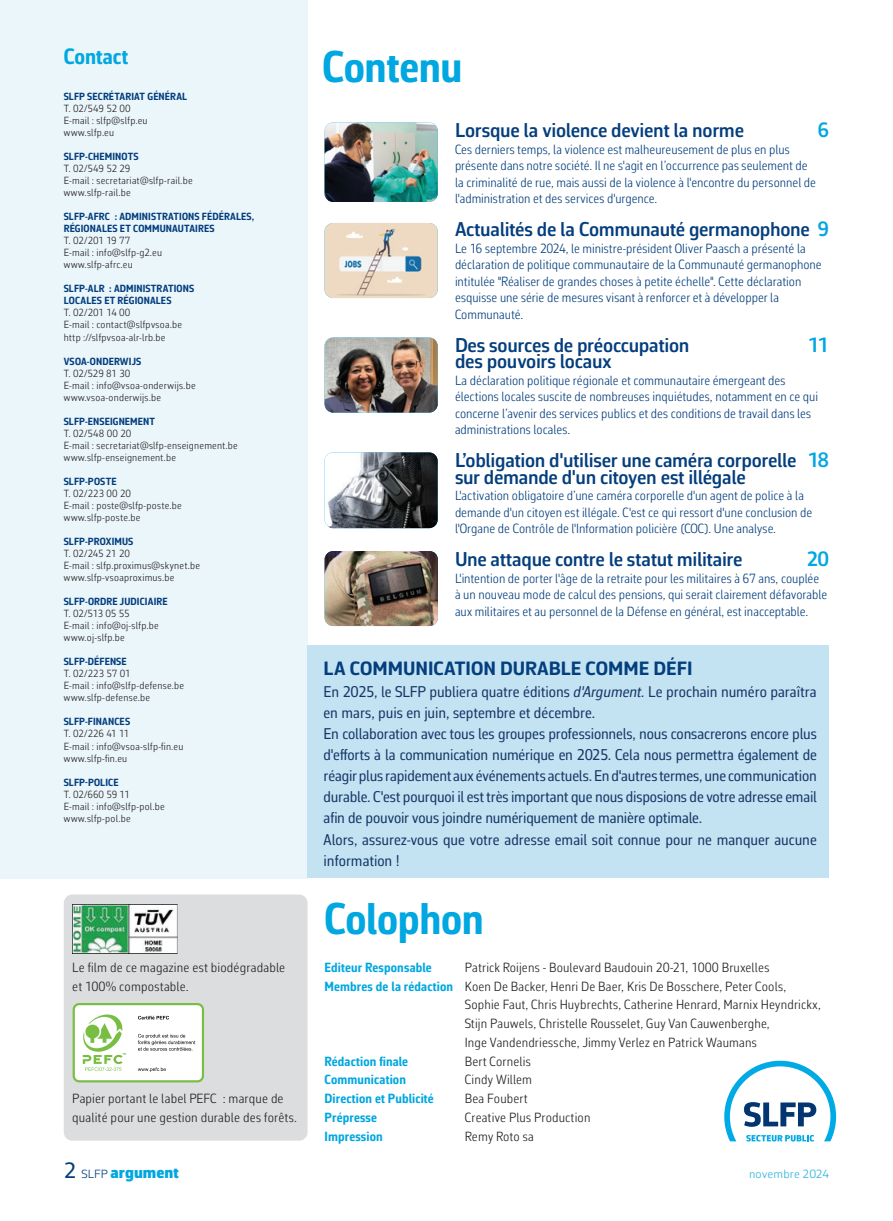
<style>
.page{position:relative;width:893px;height:1221px;background:#fff}
.page>*{position:absolute;margin:0;border:0;box-sizing:border-box;transform-origin:0 0}
.t1{font:700 45px "Corbeau Con Pro";letter-spacing:-.005em;color:#00a7e0}
.t2{font:700 22.5px "Corbeau Con Pro";color:#00a7e0}
.t3{font:600 21px "Corbeau Pro";color:#00a7e0}
.t4{font:600 20.25px/16.5px "Corbeau Pro";letter-spacing:-.015em;color:#043e7d}
.t5{font:700 19.5px "Corbeau Pro";color:#043e7d}
.t6{font:900 16.5px "Corbeau Pro";letter-spacing:.005em;color:#00a7e0}
.t7{font:15.75px/21.1px "Corbeau Con Pro";letter-spacing:-.005em;color:#163668}
.t8{font:300 13.5px/16.5px "Corbeau Con Pro";letter-spacing:.005em;color:#043e7d}
.t9{font:300 13.5px/18.8px "Corbeau Con Pro";letter-spacing:.01em;color:#231f20}
.t10{font:700 13.5px "Corbeau Con Pro";letter-spacing:.01em;color:#00a7e0}
.t11{font:300 12px "Corbeau Pro";letter-spacing:.015em;color:#28b3de}
.t12{font:300 10.5px/12px "Corbeau Con Pro";letter-spacing:.025em;color:#231f20}
.t13{font:700 10.5px/12px "Corbeau Con Pro";letter-spacing:.01em;color:#043e7d}
.s1{font-size:21px;color:#00a7e0}
.s2{font-style:italic}
.s3{font-weight:700;color:#00a7e0}
.s4{font-weight:400;font-size:22.5px;color:#043e7d}
.s5{font-weight:300;font-size:12px;color:#043e7d}
</style>
<div class="page">
<div style="left:0;top:0;width:308px;height:878px;background:#ebf6fb"></div>
<svg style="left:724px;top:1060px;width:112px;height:81px"></svg>
<div style="left:308px;top:645px;width:521px;height:233px;background:#c4e3f2"></div>
<div style="left:64px;top:894px;width:244px;height:246px;background:#dcdddf;border-radius:9px"></div>
<div style="left:74px;top:1004px;width:129px;height:77px;background:#fff;border-radius:5px"></div>
<div style="left:73px;top:1002px;width:131px;height:80px;border:2px solid #77be42;border-radius:5px"></div>
<svg style="left:138px;top:1015px;width:31px;height:4px"></svg>
<svg style="left:138px;top:1067px;width:28px;height:4px"></svg>
<svg style="left:138px;top:1034px;width:57px;height:16px"></svg>
<svg style="left:82px;top:1014px;width:44px;height:56px"></svg>
<img style="left:72px;top:904px;width:105px;height:49px">
<img style="left:325px;top:551px;width:113px;height:75px">
<img style="left:325px;top:223px;width:113px;height:75px">
<img style="left:325px;top:337px;width:113px;height:75px">
<img style="left:325px;top:122px;width:113px;height:80px">
<img style="left:325px;top:452px;width:113px;height:76px">
<h2 class="t2" style="left:64px;top:41px;width:66px">Contact</h2>
<p class="t13" style="left:64px;top:90px;width:125px">SLFP SECRÉTARIAT GÉNÉRAL</p>
<p class="t12" style="left:64px;top:102px;width:85px">T. 02/549 52 00<br>E-mail : slfp@slfp.eu www.slfp.eu</p>
<p class="t13" style="left:64px;top:150px;width:76px">SLFP-CHEMINOTS</p>
<p class="t12" style="left:64px;top:162px;width:130px">T. 02/549 52 29<br>E-mail : secretariat@slfp-rail.be www.slfp-rail.be</p>
<p class="t13" style="left:64px;top:210px;width:192px">SLFP-AFRC : ADMINISTRATIONS FÉDÉRALES,<br>RÉGIONALES ET COMMUNAUTAIRES</p>
<p class="t12" style="left:64px;top:234px;width:100px">T. 02/201 19 77<br>E-mail : info@slfp-g2.eu www.slfp-afrc.eu</p>
<p class="t13" style="left:64px;top:283px;width:132px">SLFP-ALR : ADMINISTRATIONS<br>LOCALES ET RÉGIONALES</p>
<p class="t12" style="left:64px;top:307px;width:120px">T. 02/201 14 00<br>E-mail : contact@slfpvsoa.be http ://slfpvsoa-alr-lrb.be</p>
<p class="t13" style="left:64px;top:355px;width:79px">VSOA-ONDERWIJS</p>
<p class="t12" style="left:64px;top:367px;width:133px">T. 02/529 81 30<br>E-mail : info@vsoa-onderwijs.be www.vsoa-onderwijs.be</p>
<p class="t13" style="left:64px;top:415px;width:93px">SLFP-ENSEIGNEMENT</p>
<p class="t12" style="left:64px;top:427px;width:176px">T. 02/548 00 20<br>E-mail : secretariat@slfp-enseignement.be www.slfp-enseignement.be</p>
<p class="t13" style="left:64px;top:475px;width:54px">SLFP-POSTE</p>
<p class="t12" style="left:64px;top:487px;width:119px">T. 02/223 00 20<br>E-mail : poste@slfp-poste.be www.slfp-poste.be</p>
<p class="t13" style="left:64px;top:535px;width:71px">SLFP-PROXIMUS</p>
<p class="t12" style="left:64px;top:547px;width:138px">T. 02/245 21 20<br>E-mail : slfp.proximus@skynet.be www.slfp-vsoaproximus.be</p>
<p class="t13" style="left:64px;top:595px;width:105px">SLFP-ORDRE JUDICIAIRE</p>
<p class="t12" style="left:64px;top:607px;width:97px">T. 02/513 05 55<br>E-mail : info@oj-slfp.be www.oj-slfp.be</p>
<p class="t13" style="left:64px;top:655px;width:64px">SLFP-DÉFENSE</p>
<p class="t12" style="left:64px;top:667px;width:122px">T. 02/223 57 01<br>E-mail : info@slfp-defense.be www.slfp-defense.be</p>
<p class="t13" style="left:64px;top:715px;width:68px">SLFP-FINANCES</p>
<p class="t12" style="left:64px;top:727px;width:121px">T. 02/226 41 11<br>E-mail : info@vsoa-slfp-fin.eu www.slfp-fin.eu</p>
<p class="t13" style="left:64px;top:775px;width:56px">SLFP-POLICE</p>
<p class="t12" style="left:64px;top:787px;width:102px">T. 02/660 59 11<br>E-mail : info@slfp-pol.be www.slfp-pol.be</p>
<p class="t9" style="left:72px;top:957px;width:214px">Le film de ce magazine est biodégradable et 100% compostable.</p>
<p class="t9" style="left:72px;top:1088px;width:226px">Papier portant le label PEFC : marque de qualité pour une gestion durable des forêts.</p>
<h1 class="t1" style="left:322px;top:37px;width:142px">Contenu</h1>
<h3 class="t4" style="left:455px;top:122px;width:290px">Lorsque la violence devient la norme</h3>
<h3 class="t3" style="left:817px;top:116px;width:13px">6</h3>
<p class="t8" style="left:455px;top:141px;width:362px">Ces derniers temps, la violence est malheureusement de plus en plus présente dans notre société. Il ne s'agit en l’occurrence pas seulement de la criminalité de rue, mais aussi de la violence à l'encontre du personnel de l'administration et des services d'urgence.</p>
<h3 class="t4" style="left:455px;top:221px;width:376px">Actualités de la Communauté germanophone <span class="s1">9</span></h3>
<p class="t8" style="left:455px;top:240px;width:368px">Le 16 septembre 2024, le ministre-président Oliver Paasch a présenté la déclaration de politique communautaire de la Communauté germanophone intitulée "Réaliser de grandes choses à petite échelle". Cette déclaration esquisse une série de mesures visant à renforcer et à développer la Communauté.</p>
<h3 class="t4" style="left:455px;top:336px;width:236px">Des sources de préoccupation</h3>
<h3 class="t3" style="left:808px;top:330px;width:23px">11</h3>
<h3 class="t4" style="left:455px;top:353px;width:158px">des pouvoirs locaux</h3>
<p class="t8" style="left:455px;top:372px;width:365px">La déclaration politique régionale et communautaire émergeant des élections locales suscite de nombreuses inquiétudes, notamment en ce qui concerne l’avenir des services publics et des conditions de travail dans les administrations locales.</p>
<h3 class="t4" style="left:455px;top:452px;width:376px">L’obligation d'utiliser une caméra corporelle <span class="s1">18 </span>sur demande d'un citoyen est illégale</h3>
<p class="t8" style="left:455px;top:487px;width:359px">L'activation obligatoire d’une caméra corporelle d'un agent de police à la demande d'un citoyen est illégale. C'est ce qui ressort d'une conclusion de l'Organe de Contrôle de l'Information policière (COC). Une analyse.</p>
<h3 class="t4" style="left:455px;top:551px;width:289px">Une attaque contre le statut militaire</h3>
<h3 class="t3" style="left:807px;top:545px;width:24px">20</h3>
<p class="t8" style="left:455px;top:570px;width:374px">L'intention de porter l'âge de la retraite pour les militaires à 67 ans, couplée à un nouveau mode de calcul des pensions, qui serait clairement défavorable aux militaires et au personnel de la Défense en général, est inacceptable.</p>
<h3 class="t5" style="left:324px;top:655px;width:370px">LA COMMUNICATION DURABLE COMME DÉFI</h3>
<p class="t7" style="left:324px;top:680px;width:495px">En 2025, le SLFP publiera quatre éditions <span class="s2">d'Argument.</span> Le prochain numéro paraîtra en mars, puis en juin, septembre et décembre.<br>En collaboration avec tous les groupes professionnels, nous consacrerons encore plus d'efforts à la communication numérique en 2025. Cela nous permettra également de réagir plus rapidement aux événements actuels. En d'autres termes, une communication durable. C'est pourquoi il est très important que nous disposions de votre adresse email afin de pouvoir vous joindre numériquement de manière optimale.<br>Alors, assurez-vous que votre adresse email soit connue pour ne manquer aucune information !</p>
<h1 class="t1" style="left:325px;top:888px;width:161px">Colophon</h1>
<p class="t10" style="left:325px;top:958px;width:109px">Editeur Responsable</p>
<p class="t9" style="left:465px;top:957px;width:306px">Patrick Roijens - Boulevard Baudouin 20-21, 1000 Bruxelles</p>
<p class="t9" style="left:325px;top:976px;width:463px"><span class="s3">Membres de la rédaction</span> Koen De Backer, Henri De Baer, Kris De Bosschere, Peter Cools,</p>
<p class="t9" style="left:465px;top:995px;width:357px">Sophie Faut, Chris Huybrechts, Catherine Henrard, Marnix Heyndrickx,</p>
<p class="t9" style="left:465px;top:1013px;width:306px">Stijn Pauwels, Christelle Rousselet, Guy Van Cauwenberghe,</p>
<p class="t9" style="left:465px;top:1032px;width:293px">Inge Vandendriessche, Jimmy Verlez en Patrick Waumans</p>
<p class="t10" style="left:325px;top:1051px;width:85px">Rédaction finale</p>
<p class="t9" style="left:465px;top:1051px;width:67px">Bert Cornelis</p>
<p class="t10" style="left:325px;top:1070px;width:83px">Communication</p>
<p class="t9" style="left:465px;top:1070px;width:69px">Cindy Willem</p>
<p class="t10" style="left:325px;top:1089px;width:111px">Direction et Publicité</p>
<p class="t9" style="left:465px;top:1088px;width:64px">Bea Foubert</p>
<p class="t10" style="left:325px;top:1108px;width:54px">Prépresse</p>
<p class="t9" style="left:465px;top:1107px;width:127px">Creative Plus Production</p>
<p class="t10" style="left:325px;top:1126px;width:60px">Impression</p>
<p class="t9" style="left:465px;top:1126px;width:71px">Remy Roto sa</p>
<p class="t6" style="left:64px;top:1161px;width:117px"><span class="s4">2</span> <span class="s5">SLFP</span> argument</p>
<p class="t11" style="left:749px;top:1165px;width:82px">novembre 2024</p>
</div>
